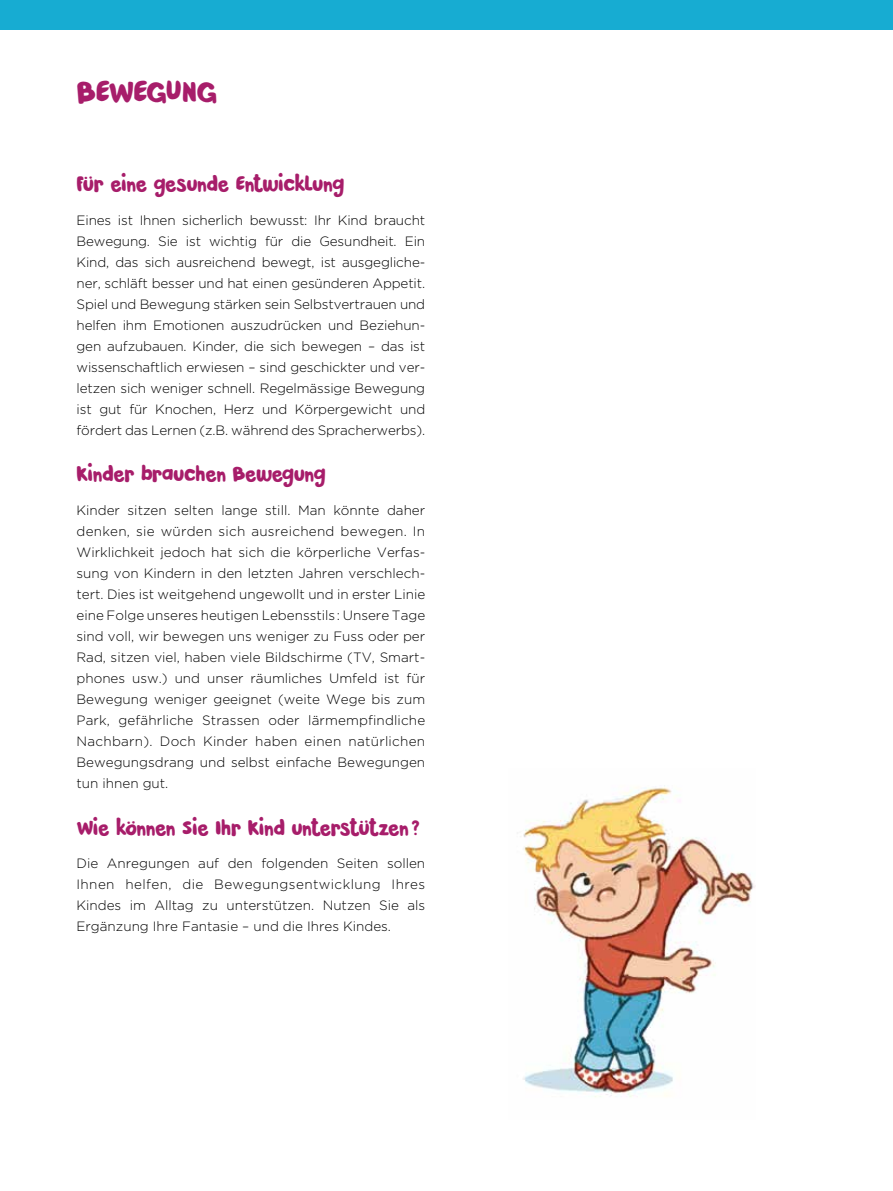
<style>
.page{position:relative;width:893px;height:1191px;background:#fff}
.page>*{position:absolute;margin:0;border:0;box-sizing:border-box;transform-origin:0 0}
.t1{font:31.5px "Pardesi";letter-spacing:-.025em;color:#a71d6a}
.t2{font:21px "Pardesi";letter-spacing:-.03em;color:#a71d6a}
.t3{font:300 13.5px/21px "Gotham";color:#000;text-align:justify}
</style>
<div class="page">
<div style="left:0;top:0;width:893px;height:30px;background:#17acd2"></div>
<img style="left:523px;top:785px;width:232px;height:312px">
<h1 class="t1" style="left:77px;top:69px;width:142px">BEWEGUNG</h1>
<h2 class="t2" style="left:77px;top:168px;width:269px">Für eine gesunde Entwicklung</h2>
<p class="t3" style="left:77px;top:209px;width:350px">Eines ist Ihnen sicherlich bewusst: Ihr Kind braucht Bewegung. Sie ist wichtig für die Gesundheit. Ein Kind, das sich ausreichend bewegt, ist ausgegliche&shy;ner, schläft besser und hat einen gesünderen Appetit.<br>Spiel und Bewegung stärken sein Selbstvertrauen und helfen ihm Emotionen auszudrücken und Beziehun&shy;gen aufzubauen. Kinder, die sich bewegen – das ist wissenschaftlich erwiesen – sind geschickter und ver&shy;letzen sich weniger schnell. Regelmässige Bewegung ist gut für Knochen, Herz und Körpergewicht und fördert das Lernen (z.B. während des Spracherwerbs).</p>
<h2 class="t2" style="left:77px;top:458px;width:251px">Kinder brauchen Bewegung</h2>
<p class="t3" style="left:77px;top:499px;width:350px">Kinder sitzen selten lange still. Man könnte daher denken, sie würden sich ausreichend bewegen. In Wirklichkeit jedoch hat sich die körperliche Verfas&shy;sung von Kindern in den letzten Jahren verschlech&shy;tert. Dies ist weitgehend ungewollt und in erster Linie eine Folge unseres heutigen Lebensstils: Unsere Tage sind voll, wir bewegen uns weniger zu Fuss oder per Rad, sitzen viel, haben viele Bildschirme (TV, Smart&shy;phones usw.) und unser räumliches Umfeld ist für Bewegung weniger geeignet (weite Wege bis zum Park, gefährliche Strassen oder lärmempfindliche Nachbarn). Doch Kinder haben einen natürlichen Bewegungsdrang und selbst einfache Bewegungen tun ihnen gut.</p>
<h2 class="t2" style="left:77px;top:812px;width:345px">Wie können Sie Ihr Kind unterstützen ?</h2>
<p class="t3" style="left:77px;top:853px;width:350px">Die Anregungen auf den folgenden Seiten sollen Ihnen helfen, die Bewegungsentwicklung Ihres Kindes im Alltag zu unterstützen. Nutzen Sie als Ergänzung Ihre Fantasie – und die Ihres Kindes.</p>
</div>
